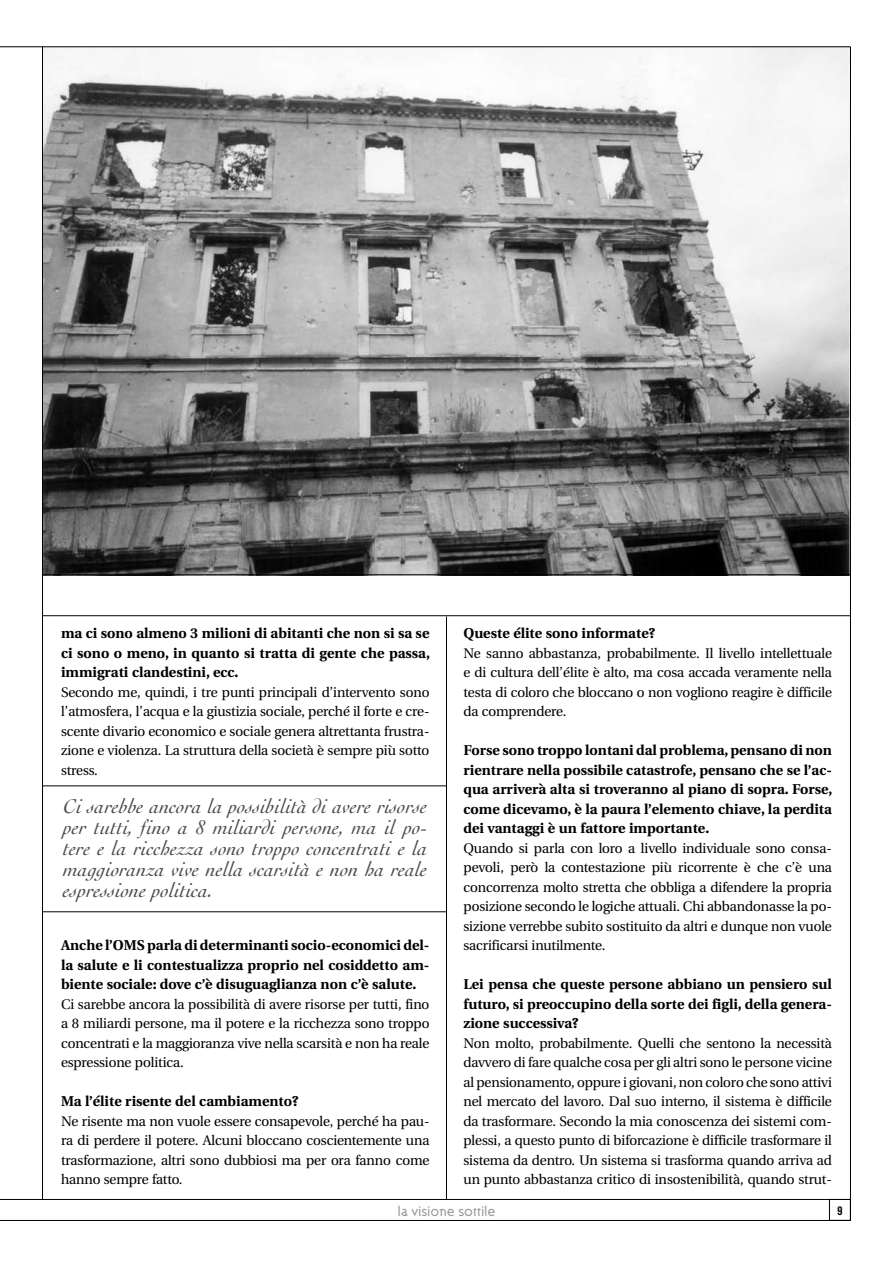
<style>
.page{position:relative;width:893px;height:1263px;background:#fff}
.page>*{position:absolute;margin:0;border:0;box-sizing:border-box;transform-origin:0 0}
.t1{font:italic 21px/21px "Cochin";color:#4e4e4d;text-align:justify}
.t2{font:18px/19.5px "Utopia Headline";letter-spacing:-.005em;color:#000;text-align:justify}
.t3{font:15px "Ottomat";letter-spacing:-.015em;color:#989898}
.t4{font:700 14.25px/19.5px "Utopia";color:#000;text-align:justify}
</style>
<div class="page">
<img style="left:43px;top:48px;width:807px;height:526px">
<hr style="left:850px;top:47px;width:1px;height:1173px;background:#000">
<hr style="left:42px;top:47px;width:1px;height:1152px;background:#000">
<hr style="left:446px;top:617px;width:1px;height:582px;background:#000">
<hr style="left:0;top:1220px;width:850px;height:1px;background:#000">
<div style="left:829px;top:1199px;width:22px;height:21px;border:1px solid #000"></div>
<hr style="left:0;top:1199px;width:850px;height:1px;background:#000">
<hr style="left:43px;top:574px;width:807px;height:1px;background:#000">
<hr style="left:43px;top:615px;width:807px;height:1px;background:#000">
<hr style="left:0;top:47px;width:850px;height:1px;background:#000">
<hr style="left:43px;top:911px;width:403px;height:1px;background:#000">
<hr style="left:43px;top:786px;width:403px;height:1px;background:#000">
<p class="t4" style="left:463px;top:624px;width:193px">Queste élite sono informate?</p>
<p class="t2" style="left:463px;top:643px;width:370px">Ne sanno abbastanza, probabilmente. Il livello intellettuale e di cultura dell’élite è alto, ma cosa accada veramente nella testa di coloro che bloccano o non vogliono reagire è difficile da comprendere.</p>
<p class="t4" style="left:463px;top:741px;width:370px">Forse sono troppo lontani dal problema, pensano di non rientrare nella possibile catastrofe, pensano che se l’ac&shy;qua arriverà alta si troveranno al piano di sopra. Forse, come dicevamo, è la paura l’elemento chiave, la perdita dei vantaggi è un fattore importante.</p>
<p class="t2" style="left:463px;top:838px;width:370px">Quando si parla con loro a livello individuale sono consa&shy;pevoli, però la contestazione più ricorrente è che c’è una concorrenza molto stretta che obbliga a difendere la propria posizione secondo le logiche attuali. Chi abbandonasse la po&shy;sizione verrebbe subito sostituito da altri e dunque non vuole sacrificarsi inutilmente.</p>
<p class="t4" style="left:463px;top:975px;width:370px">Lei pensa che queste persone abbiano un pensiero sul futuro, si preoccupino della sorte dei figli, della genera&shy;zione successiva?</p>
<p class="t2" style="left:463px;top:1033px;width:370px">Non molto, probabilmente. Quelli che sentono la necessità davvero di fare qualche cosa per gli altri sono le persone vicine al pensionamento, oppure i giovani, non coloro che sono attivi nel mercato del lavoro. Dal suo interno, il sistema è difficile da trasformare. Secondo la mia conoscenza dei sistemi com&shy;plessi, a questo punto di biforcazione è difficile trasformare il sistema da dentro. Un sistema si trasforma quando arriva ad un punto abbastanza critico di insostenibilità, quando strut-</p>
<p class="t3" style="left:397px;top:1201px;width:100px">la visione sottile</p>
<p class="t4" style="left:61px;top:624px;width:370px">ma ci sono almeno 3 milioni di abitanti che non si sa se ci sono o meno, in quanto si tratta di gente che passa, immigrati clandestini, ecc.</p>
<p class="t2" style="left:61px;top:682px;width:370px">Secondo me, quindi, i tre punti principali d’intervento sono l’atmosfera, l’acqua e la giustizia sociale, perché il forte e cre&shy;scente divario economico e sociale genera altrettanta frustra&shy;zione e violenza. La struttura della società è sempre più sotto stress.</p>
<p class="t1" style="left:63px;top:796px;width:366px">Ci sarebbe ancora la possibilità di avere risorse per tutti, fino a 8 miliardi persone, ma il po&shy;tere e la ricchezza sono troppo concentrati e la maggioranza vive nella scarsità e non ha reale espressione politica.</p>
<p class="t4" style="left:61px;top:936px;width:370px">Anche l’OMS parla di determinanti socio-economici del&shy;la salute e li contestualizza proprio nel cosiddetto am&shy;biente sociale: dove c’è disuguaglianza non c’è salute.</p>
<p class="t2" style="left:61px;top:994px;width:370px">Ci sarebbe ancora la possibilità di avere risorse per tutti, fino a 8 miliardi persone, ma il potere e la ricchezza sono troppo concentrati e la maggioranza vive nella scarsità e non ha reale espressione politica.</p>
<p class="t4" style="left:61px;top:1092px;width:239px">Ma l’élite risente del cambiamento?</p>
<p class="t2" style="left:61px;top:1111px;width:370px">Ne risente ma non vuole essere consapevole, perché ha pau&shy;ra di perdere il potere. Alcuni bloccano coscientemente una trasformazione, altri sono dubbiosi ma per ora fanno come hanno sempre fatto.</p>
</div>
